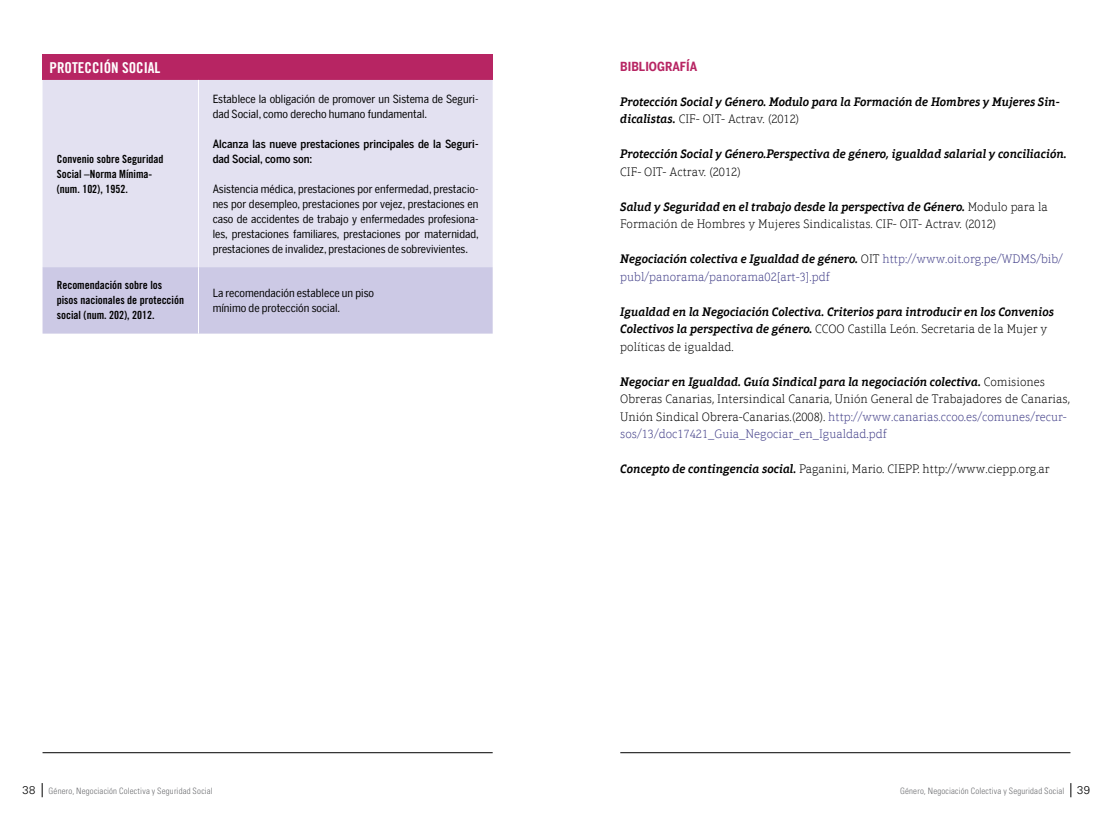
<style>
.page{position:relative;width:1113px;height:815px;background:#fff}
.page>*{position:absolute;margin:0;border:0;box-sizing:border-box;transform-origin:0 0}
.t1{font:15px "Trade Gothic LT Std Bd Cn 20";color:#fff}
.t2{font:100 12.5px/17.5px "Aptifer Slab Com";color:#000}
.t3{font:italic 600 12.5px/17.5px "Aptifer Slab Com";color:#000}
.t4{font:100 12.5px/17.5px "Aptifer Slab Com";color:#434089}
.t5{font:700 12.5px "Benton Sans Cond";color:#b72563}
.t6{font:11.25px/15px "Benton Sans Cond";color:#000}
.t7{font:11.25px/15px "Trade Gothic LT Std Bd Cn 20";color:#000}
.t8{font:500 11.25px/15px "Benton Sans Cond";color:#000}
.t9{font:300 condensed 8.75px "Univers LT Std";letter-spacing:.02em;color:#6d6e71}
.s1{font-weight:100;font-style:normal}
.s2{font-weight:600;font-style:italic}
.s3{font-weight:600;font-style:italic;color:#000}
.s4{color:#000}
.s5{color:#434089}
.s6{font-stretch:normal;font-size:11.25px;color:#000}
</style>
<div class="page">
<svg style="left:42px;top:783px;width:1px;height:14px"></svg>
<svg style="left:1070px;top:783px;width:1px;height:14px"></svg>
<div style="left:43px;top:55px;width:450px;height:25px;background:#b72563"></div>
<div style="left:43px;top:80px;width:450px;height:187px;background:#e3e1f1"></div>
<div style="left:43px;top:267px;width:450px;height:67px;background:#ccc9e5"></div>
<hr style="left:198px;top:80px;width:1px;height:187px;background:#fff">
<hr style="left:198px;top:267px;width:1px;height:67px;background:#fff">
<hr style="left:620px;top:752px;width:450px;height:1px;background:#000">
<hr style="left:43px;top:752px;width:450px;height:1px;background:#000">
<p class="t1" style="left:50px;top:58px;width:112px">Protección Social</p>
<p class="t7" style="left:57px;top:151px;width:108px">Convenio sobre Seguridad<br>Social –Norma Mínima-(num. 102), 1952.</p>
<p class="t6" style="left:213px;top:91px;width:267px">Establece la obligación de promover un Sistema de Seguri&shy;dad Social, como derecho humano fundamental.</p>
<p class="t8" style="left:213px;top:136px;width:267px">Alcanza las nueve prestaciones principales de la Seguri&shy;dad Social, como son:</p>
<p class="t6" style="left:213px;top:181px;width:268px;text-align:justify">Asistencia médica, prestaciones por enfermedad, prestacio&shy;nes por desempleo, prestaciones por vejez, prestaciones en caso de accidentes de trabajo y enfermedades profesiona&shy;les, prestaciones familiares, prestaciones por maternidad, prestaciones de invalidez, prestaciones de sobrevivientes.</p>
<p class="t7" style="left:57px;top:278px;width:129px">Recomendación sobre los pisos nacionales de protección social (num. 202), 2012.</p>
<p class="t6" style="left:213px;top:286px;width:163px">La recomendación establece un piso mínimo de protección social.</p>
<p class="t5" style="left:620px;top:59px;width:38px">BIBLIOGR</p>
<p class="t5" style="left:672px;top:59px;width:26px">AFÍA</p>
<p class="t3" style="left:620px;top:93px;width:441px">Protección Social y Género. Modulo para la Formación de Hombres y Mujeres Sin&shy;dicalistas. <span class="s1">CIF- OIT- Actrav. (2012)</span></p>
<p class="t3" style="left:620px;top:145px;width:448px">Protección Social y Género.Perspectiva de género, igualdad salarial y conciliación.</p>
<p class="t2" style="left:620px;top:163px;width:122px">CIF- OIT- Actrav. (2012)</p>
<p class="t2" style="left:620px;top:198px;width:429px"><span class="s2">Salud y Seguridad en el trabajo desde la perspectiva de Género.</span> Modulo para la<br>Formación de Hombres y Mujeres Sindicalistas. CIF- OIT- Actrav. (2012)</p>
<p class="t4" style="left:620px;top:250px;width:444px"><span class="s3">Negociación colectiva e Igualdad de género.</span> <span class="s4">OIT</span> http://www.oit.org.pe/WDMS/bib/ publ/panorama/panorama02[art-3].pdf</p>
<p class="t3" style="left:620px;top:303px;width:435px">Igualdad en la Negociación Colectiva. Criterios para introducir en los Convenios<br>Colectivos la perspectiva de género. <span class="s1">CCOO Castilla León. Secretaria de la Mujer y políticas de igualdad.</span></p>
<p class="t2" style="left:620px;top:373px;width:451px"><span class="s2">Negociar en Igualdad. Guía Sindical para la negociación colectiva.</span> Comisiones Obreras Canarias, Intersindical Canaria, Unión General de Trabajadores de Canarias, Unión Sindical Obrera-Canarias.(2008). <span class="s5">http://www.canarias.ccoo.es/comunes/recur&shy;sos/13/doc17421_Guia_Negociar_en_Igualdad.pdf</span></p>
<p class="t2" style="left:620px;top:460px;width:431px"><span class="s2">Concepto de contingencia social.</span> Paganini, Mario. CIEPP. http://www.ciepp.org.ar</p>
<p class="t9" style="left:23px;top:786px;width:192px"><span class="s6">38</span> Género, Negociación Colectiva y Seguridad Social</p>
<p class="t9" style="left:900px;top:786px;width:191px">Género, Negociación Colectiva y Seguridad Social <span class="s6">39</span></p>
</div>
